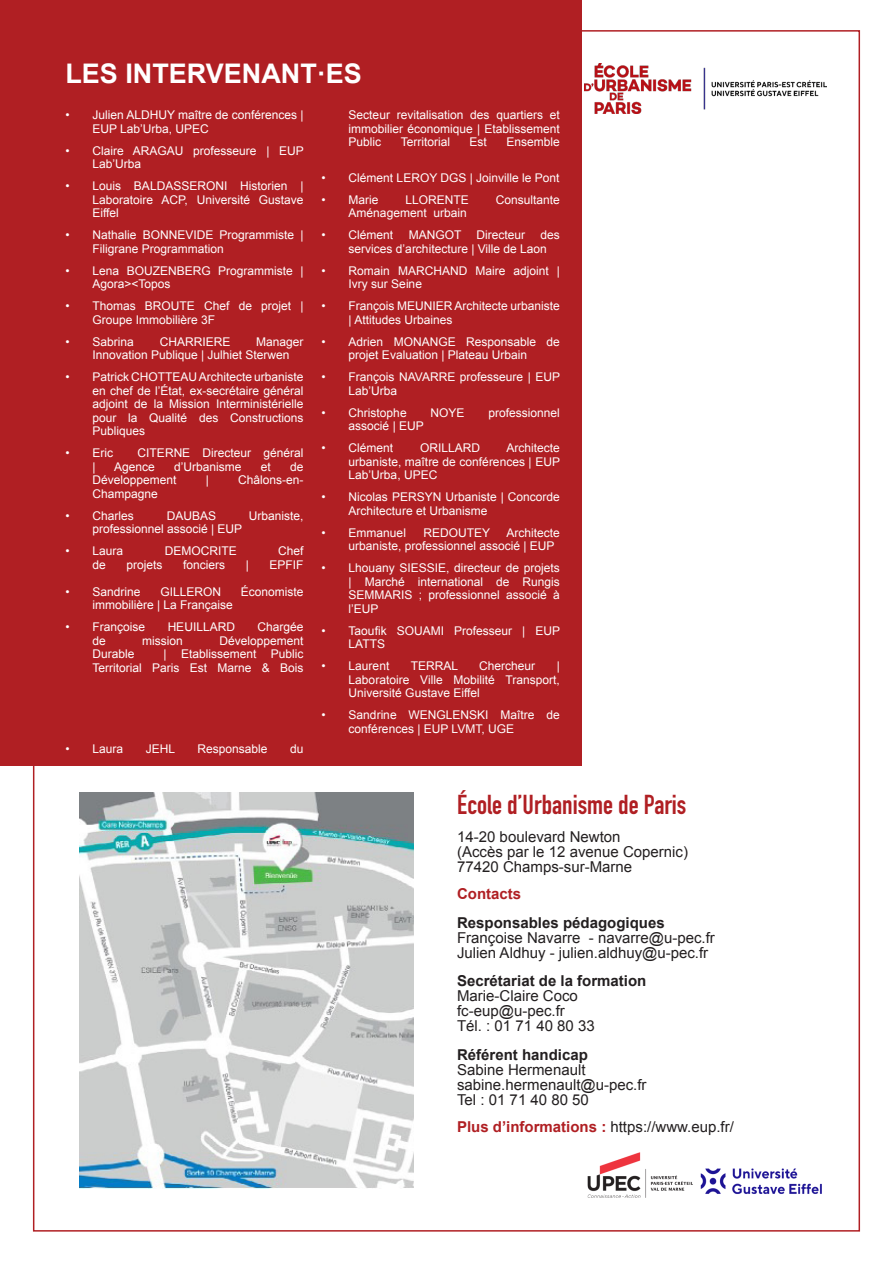
<style>
.page{position:relative;width:893px;height:1263px;background:#fff}
.page>*{position:absolute;margin:0;border:0;box-sizing:border-box;transform-origin:0 0}
.t1{font:700 27px "DIN Condensed";color:#b01f23}
.t2{font:700 27px "Arial";color:#fff}
.t3{font:15px "Arial";color:#231f20}
.t4{font:700 15px "Arial";color:#231f20}
.t5{font:700 15px "Arial";color:#b01f23}
.t6{font:12px/13.5px "Arial";color:#fff}
.s1{font-weight:400;color:#231f20}
</style>
<div class="page">
<div style="left:0;top:0;width:581px;height:766px;background:#b01f23"></div>
<img style="left:587px;top:1152px;width:235px;height:46px">
<img style="left:79px;top:792px;width:335px;height:397px">
<img style="left:584px;top:64px;width:242px;height:49px">
<p class="t2" style="left:65px;top:56px;width:298px">LES INTERVENANT·ES</p>
<p class="t6" style="left:92px;top:108px;width:213px;text-indent:-27px">• Julien ALDHUY maître de conférences |<br>EUP Lab’Urba, UPEC</p>
<p class="t6" style="left:92px;top:144px;width:213px;text-indent:-27px">• Claire ARAGAU professeure | EUP<br>Lab’Urba</p>
<p class="t6" style="left:92px;top:179px;width:213px;text-align:justify;text-indent:-27px">• Louis BALDASSERONI Historien | Laboratoire ACP, Université Gustave Eiffel</p>
<p class="t6" style="left:92px;top:228px;width:213px;text-indent:-27px">• Nathalie BONNEVIDE Programmiste |<br>Filigrane Programmation</p>
<p class="t6" style="left:92px;top:264px;width:213px;text-indent:-27px">• Lena BOUZENBERG Programmiste |<br>Agora&gt;&lt;Topos</p>
<p class="t6" style="left:92px;top:299px;width:213px;text-indent:-27px">• Thomas BROUTE Chef de projet |<br>Groupe Immobilière 3F</p>
<p class="t6" style="left:65px;top:335px;width:70px">• Sabrina</p>
<p class="t6" style="left:160px;top:335px;width:72px">CHARRIERE</p>
<p class="t6" style="left:92px;top:335px;width:213px;text-indent:164px">Manager<br>Innovation Publique | Julhiet Sterwen</p>
<p class="t6" style="left:92px;top:370px;width:213px;text-align:justify;text-indent:-27px">• Patrick CHOTTEAU Architecte urbaniste en chef de l’État, ex-secrétaire général adjoint de la Mission Interministérielle pour la Qualité des Constructions Publiques</p>
<p class="t6" style="left:65px;top:446px;width:49px">• Eric</p>
<p class="t6" style="left:138px;top:446px;width:167px">CITERNE Directeur général</p>
<p class="t6" style="left:92px;top:460px;width:5px">|</p>
<p class="t6" style="left:114px;top:460px;width:42px">Agence</p>
<p class="t6" style="left:174px;top:460px;width:69px">d’Urbanisme</p>
<p class="t6" style="left:261px;top:460px;width:12px">et</p>
<p class="t6" style="left:290px;top:460px;width:15px">de</p>
<p class="t6" style="left:92px;top:473px;width:86px">Développement</p>
<p class="t6" style="left:206px;top:473px;width:5px">|</p>
<p class="t6" style="left:238px;top:473px;width:67px">Châlons-en-</p>
<p class="t6" style="left:92px;top:487px;width:67px">Champagne</p>
<p class="t6" style="left:65px;top:509px;width:70px">• Charles</p>
<p class="t6" style="left:167px;top:509px;width:51px">DAUBAS</p>
<p class="t6" style="left:249px;top:509px;width:56px">Urbaniste,</p>
<p class="t6" style="left:92px;top:522px;width:151px">professionnel associé | EUP</p>
<p class="t6" style="left:65px;top:544px;width:59px">• Laura</p>
<p class="t6" style="left:165px;top:544px;width:73px">DEMOCRITE</p>
<p class="t6" style="left:278px;top:544px;width:27px">Chef</p>
<p class="t6" style="left:92px;top:558px;width:15px">de</p>
<p class="t6" style="left:126px;top:558px;width:38px">projets</p>
<p class="t6" style="left:183px;top:558px;width:44px">fonciers</p>
<p class="t6" style="left:246px;top:558px;width:5px">|</p>
<p class="t6" style="left:270px;top:558px;width:36px">EPFIF</p>
<p class="t6" style="left:65px;top:585px;width:77px">• Sandrine</p>
<p class="t6" style="left:160px;top:585px;width:62px">GILLERON</p>
<p class="t6" style="left:241px;top:585px;width:64px">Économiste</p>
<p class="t6" style="left:92px;top:598px;width:142px">immobilière | La Française</p>
<p class="t6" style="left:65px;top:620px;width:81px">• Françoise</p>
<p class="t6" style="left:168px;top:620px;width:69px">HEUILLARD</p>
<p class="t6" style="left:258px;top:620px;width:48px">Chargée</p>
<p class="t6" style="left:92px;top:634px;width:15px">de</p>
<p class="t6" style="left:142px;top:634px;width:42px">mission</p>
<p class="t6" style="left:220px;top:634px;width:86px">Développement</p>
<p class="t6" style="left:92px;top:647px;width:44px">Durable</p>
<p class="t6" style="left:92px;top:647px;width:213px;text-align:right">| Etablissement Public<br>Territorial Paris Est Marne &amp; Bois</p>
<p class="t6" style="left:65px;top:742px;width:59px">• Laura</p>
<p class="t6" style="left:146px;top:742px;width:31px">JEHL</p>
<p class="t6" style="left:197px;top:742px;width:72px">Responsable</p>
<p class="t6" style="left:290px;top:742px;width:15px">du</p>
<p class="t6" style="left:349px;top:108px;width:213px;text-align:justify">Secteur revitalisation des quartiers et immobilier économique | Etablissement Public</p>
<p class="t6" style="left:401px;top:135px;width:51px">Territorial</p>
<p class="t6" style="left:470px;top:135px;width:19px">Est</p>
<p class="t6" style="left:506px;top:135px;width:55px">Ensemble</p>
<p class="t6" style="left:322px;top:171px;width:239px">• Clément LEROY DGS | Joinville le Pont</p>
<p class="t6" style="left:322px;top:193px;width:58px">• Marie</p>
<p class="t6" style="left:406px;top:193px;width:65px">LLORENTE</p>
<p class="t6" style="left:496px;top:193px;width:66px">Consultante</p>
<p class="t6" style="left:349px;top:206px;width:120px">Aménagement urbain</p>
<p class="t6" style="left:322px;top:228px;width:73px">• Clément</p>
<p class="t6" style="left:409px;top:228px;width:54px">MANGOT</p>
<p class="t6" style="left:476px;top:228px;width:50px">Directeur</p>
<p class="t6" style="left:349px;top:228px;width:213px;text-indent:192px">des services d’architecture | Ville de Laon</p>
<p class="t6" style="left:349px;top:264px;width:213px;text-indent:-27px">• Romain MARCHAND Maire adjoint |<br>Ivry sur Seine</p>
<p class="t6" style="left:349px;top:299px;width:213px;text-indent:-27px">• François MEUNIER Architecte urbaniste | Attitudes Urbaines</p>
<p class="t6" style="left:322px;top:335px;width:240px;text-align:center">• Adrien MONANGE Responsable de projet Evaluation | Plateau Urbain</p>
<p class="t6" style="left:349px;top:370px;width:213px;text-indent:-27px">• François NAVARRE professeure | EUP<br>Lab’Urba</p>
<p class="t6" style="left:322px;top:406px;width:87px">• Christophe</p>
<p class="t6" style="left:431px;top:406px;width:36px">NOYE</p>
<p class="t6" style="left:488px;top:406px;width:73px">professionnel</p>
<p class="t6" style="left:349px;top:419px;width:77px">associé | EUP</p>
<p class="t6" style="left:322px;top:441px;width:73px">• Clément</p>
<p class="t6" style="left:420px;top:441px;width:62px">ORILLARD</p>
<p class="t6" style="left:349px;top:441px;width:213px;text-align:justify;text-indent:158px">Architecte urbaniste, maître de conférences | EUP Lab’Urba, UPEC</p>
<p class="t6" style="left:349px;top:490px;width:213px;text-indent:-27px">• Nicolas PERSYN Urbaniste | Concorde<br>Architecture et Urbanisme</p>
<p class="t6" style="left:322px;top:526px;width:86px">• Emmanuel</p>
<p class="t6" style="left:423px;top:526px;width:68px">REDOUTEY</p>
<p class="t6" style="left:349px;top:526px;width:213px;text-indent:158px">Architecte urbaniste, professionnel associé | EUP</p>
<p class="t6" style="left:349px;top:561px;width:213px;text-align:justify;text-indent:-27px">• Lhouany SIESSIE, directeur de projets | Marché international de Rungis SEMMARIS ; professionnel associé à l’EUP</p>
<p class="t6" style="left:349px;top:624px;width:213px;text-indent:-27px">• Taoufik SOUAMI Professeur | EUP<br>LATTS</p>
<p class="t6" style="left:322px;top:660px;width:69px">• Laurent</p>
<p class="t6" style="left:411px;top:660px;width:49px">TERRAL</p>
<p class="t6" style="left:479px;top:660px;width:58px">Chercheur</p>
<p class="t6" style="left:349px;top:660px;width:213px;text-align:justify;text-indent:208px">| Laboratoire Ville Mobilité Transport, Université Gustave Eiffel</p>
<p class="t6" style="left:349px;top:709px;width:213px;text-indent:-27px">• Sandrine WENGLENSKI Maître de conférences | EUP LVMT, UGE</p>
<p class="t1" style="left:457px;top:786px;width:231px">École d’Urbanisme de Paris</p>
<p class="t3" style="left:457px;top:827px;width:165px">14-20 boulevard Newton</p>
<p class="t3" style="left:457px;top:842px;width:232px">(Accès par le 12 avenue Copernic)</p>
<p class="t3" style="left:457px;top:857px;width:177px">77420 Champs-sur-Marne</p>
<p class="t5" style="left:457px;top:884px;width:66px">Contacts</p>
<p class="t4" style="left:457px;top:912px;width:209px">Responsables pédagogiques</p>
<p class="t3" style="left:457px;top:927px;width:259px">Françoise Navarre - navarre@u-pec.fr</p>
<p class="t3" style="left:457px;top:942px;width:253px">Julien Aldhuy - julien.aldhuy@u-pec.fr</p>
<p class="t4" style="left:457px;top:971px;width:191px">Secrétariat de la formation</p>
<p class="t3" style="left:457px;top:986px;width:122px">Marie-Claire Coco</p>
<p class="t3" style="left:457px;top:1001px;width:109px">fc-eup@u-pec.fr</p>
<p class="t3" style="left:457px;top:1016px;width:139px">Tél. : 01 71 40 80 33</p>
<p class="t4" style="left:457px;top:1044px;width:132px">Référent handicap</p>
<p class="t3" style="left:457px;top:1059px;width:130px">Sabine Hermenault</p>
<p class="t3" style="left:457px;top:1074px;width:191px">sabine.hermenault@u-pec.fr</p>
<p class="t3" style="left:457px;top:1089px;width:133px">Tel : 01 71 40 80 50</p>
<p class="t5" style="left:457px;top:1116px;width:278px">Plus d’informations : <span class="s1">https://www.eup.fr/</span></p>
</div>
